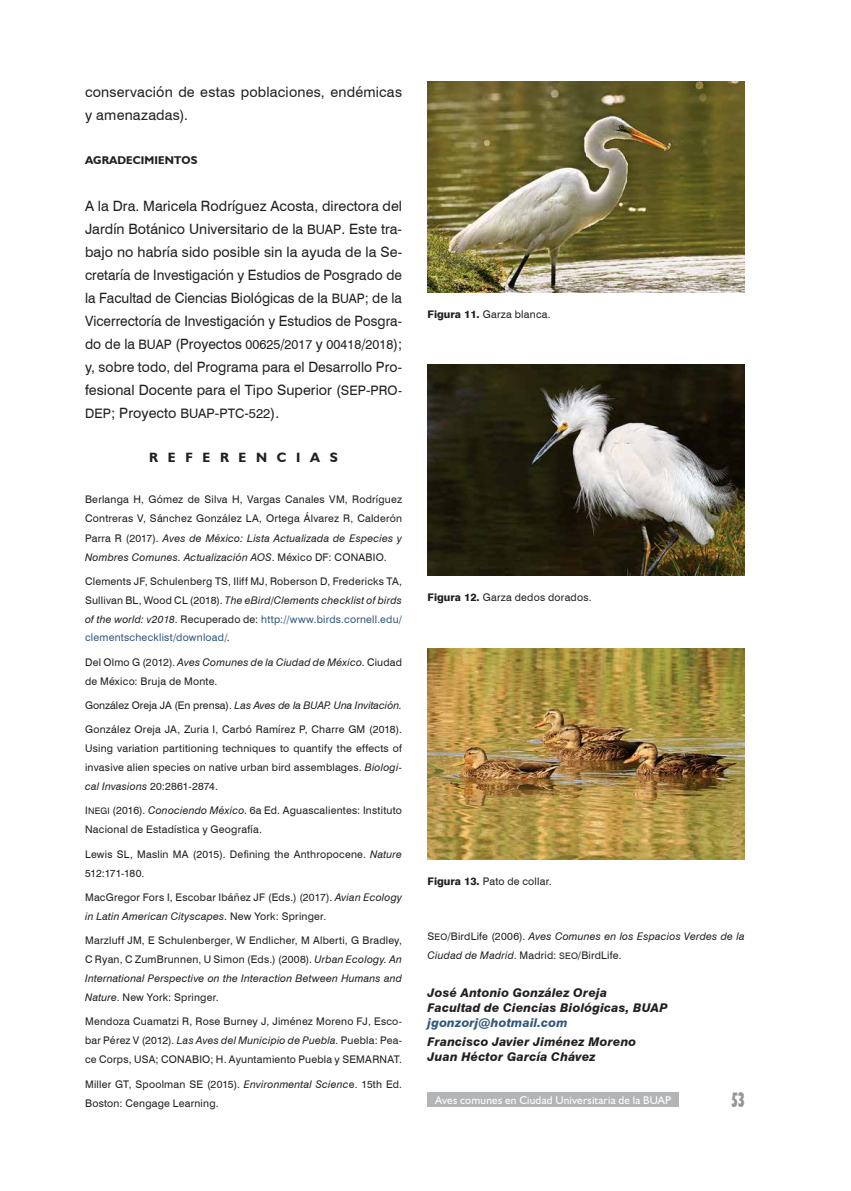
<style>
.page{position:relative;width:851px;height:1191px;background:#fff}
.page>*{position:absolute;margin:0;border:0;box-sizing:border-box;transform-origin:0 0}
.t1{font:700 condensed 21px "Humanist 521 BT Xtra";color:#949698;scale:.75 1}
.t2{font:14.25px/23px "Swiss 721 BT";letter-spacing:.005em;color:#231f20}
.t3{font:700 13.5px "Humanist 521 BT";letter-spacing:.725em;color:#231f20}
.t4{font:13.05px "Swiss 721 BT";color:#231f20}
.t5{font:italic 800 12px/15px "Swiss 721 BT";letter-spacing:.015em;color:#231f20}
.t6{font:11.25px "Humanist 521 BT";letter-spacing:.02em;color:#fff}
.t7{font:700 11.25px "Humanist 521 BT";letter-spacing:.01em;color:#231f20}
.t8{font:10.5px/19px "Swiss 721 BT";letter-spacing:.02em;color:#231f20;text-align:justify}
.t9{font:italic 10.5px/19px "Swiss 721 BT";letter-spacing:.01em;color:#231f20}
.s1{font-size:13.05px}
.s2{font-size:14.25px}
.s3{font-style:italic}
.s4{color:#32587e}
.s5{font-style:normal}
.s6{font-family:"Swiss 721 BT Roman SC850"}
.s7{font-family:"Swiss 721 BT Roman SC850";font-size:8.85px}
.s8{font-weight:800}
.s9{font-family:"Swiss 721 BT Roman SC850";font-style:normal}
.s10{font-family:"Swiss 721 BT Roman SC850";font-style:normal;font-size:8.85px}
</style>
<div class="page">
<img style="left:427px;top:364px;width:317px;height:212px">
<img style="left:427px;top:82px;width:317px;height:211px">
<img style="left:427px;top:648px;width:317px;height:211px">
<div style="left:427px;top:1092px;width:252px;height:14px;background:#b2b4b6"></div>
<p class="t2" style="left:85px;top:79px;width:318px">conservación de estas poblaciones, endémicas y amenazadas).</p>
<p class="t7" style="left:85px;top:153px;width:114px">AGRADECIMIENTOS</p>
<p class="t2" style="left:85px;top:194px;width:318px;text-align:justify">A la Dra. Maricela Rodríguez Acosta, directora del Jardín Botánico Universitario de la <span class="s1">BUAP</span>. Este tra&shy;bajo no habría sido posible sin la ayuda de la Se&shy;cretaría de Investigación y Estudios de Posgrado de la Facultad de Ciencias Biológicas de la <span class="s1">BUAP</span>; de la Vicerrectoría de Investigación y Estudios de Posgra-</p>
<p class="t4" style="left:85px;top:335px;width:318px"><span class="s2">do de la</span> BUAP <span class="s2">(Proyectos</span> 00625<span class="s2">/</span>2017 <span class="s2">y</span> 00418<span class="s2">/</span>2018<span class="s2">);</span></p>
<p class="t2" style="left:85px;top:355px;width:318px">y, sobre todo, del Programa para el Desarrollo Pro&shy;fesional Docente para el Tipo Superior (<span class="s1">SEP</span>-<span class="s1">PRO-</span></p>
<p class="t4" style="left:85px;top:404px;width:196px">DEP<span class="s2">; Proyecto</span> BUAP<span class="s2">-</span>PTC<span class="s2">-</span>522<span class="s2">).</span></p>
<p class="t3" style="left:149px;top:449px;width:190px">REFERENCIAS</p>
<p class="t8" style="left:85px;top:490px;width:318px">Berlanga H, Gómez de Silva H, Vargas Canales VM, Rodríguez Contreras V, Sánchez González LA, Ortega Álvarez R, Calderón Parra R (2017). <span class="s3">Aves de México: Lista Actualizada de Especies y Nombres Comunes. Actualización AOS</span>. México DF: CONABIO.</p>
<p class="t8" style="left:85px;top:571px;width:318px">Clements JF, Schulenberg TS, Iliff MJ, Roberson D, Fredericks TA, Sullivan BL, Wood CL (2018). <span class="s3">The eBird/Clements checklist of birds of the world: v2018</span>. Recuperado de: <span class="s4">http://www.birds.cornell.edu/ clementschecklist/download/</span>.</p>
<p class="t8" style="left:85px;top:652px;width:318px">Del Olmo G (2012). <span class="s3">Aves Comunes de la Ciudad de México</span>. Ciudad de México: Bruja de Monte.</p>
<p class="t9" style="left:85px;top:695px;width:318px"><span class="s5">González Oreja JA (En prensa).</span> Las Aves de la BUAP. Una Invitación.</p>
<p class="t8" style="left:85px;top:719px;width:318px">González Oreja JA, Zuria I, Carbó Ramírez P, Charre GM (2018).<br>Using variation partitioning techniques to quantify the effects of invasive alien species on native urban bird assemblages. <span class="s3">Biologi&shy;cal Invasions</span> 20:2861-2874.</p>
<p class="t8" style="left:85px;top:800px;width:318px"><span class="s6">I</span><span class="s7">NEGI</span> (2016). <span class="s3">Conociendo México</span>. 6a Ed. Aguascalientes: Instituto<br>Nacional de Estadística y Geografía.</p>
<p class="t8" style="left:85px;top:844px;width:318px">Lewis SL, Maslin MA (2015). Defining the Anthropocene. <span class="s3">Nature<br></span>512:171-180.</p>
<p class="t8" style="left:85px;top:887px;width:318px">MacGregor Fors I, Escobar Ibáñez JF (Eds.) (2017). <span class="s3">Avian Ecology in Latin American Cityscapes</span>. New York: Springer.</p>
<p class="t8" style="left:85px;top:930px;width:318px">Marzluff JM, E Schulenberger, W Endlicher, M Alberti, G Bradley, C Ryan, C ZumBrunnen, U Simon (Eds.) (2008). <span class="s3">Urban Ecology. An International Perspective on the Interaction Between Humans and Nature</span>. New York: Springer.</p>
<p class="t8" style="left:85px;top:1011px;width:318px">Mendoza Cuamatzi R, Rose Burney J, Jiménez Moreno FJ, Esco&shy;bar Pérez V (2012). <span class="s3">Las Aves del Municipio de Puebla</span>. Puebla: Pea&shy;ce Corps, USA; CONABIO; H. Ayuntamiento Puebla y SEMARNAT.</p>
<p class="t8" style="left:85px;top:1074px;width:318px">Miller GT, Spoolman SE (2015). <span class="s3">Environmental Scienc</span>e. 15th Ed.<br>Boston: Cengage Learning.</p>
<p class="t8" style="left:427px;top:304px;width:125px"><span class="s8">Figura 11.</span> Garza blanca.</p>
<p class="t8" style="left:427px;top:587px;width:165px"><span class="s8">Figura 12.</span> Garza dedos dorados.</p>
<p class="t8" style="left:427px;top:871px;width:126px"><span class="s8">Figura 13.</span> Pato de collar.</p>
<p class="t9" style="left:427px;top:926px;width:318px"><span class="s9">S</span><span class="s10">EO</span><span class="s5">/BirdLife (2006).</span> Aves Comunes en los Espacios Verdes de la<br>Ciudad de Madrid<span class="s5">. Madrid:</span> <span class="s10">SEO</span><span class="s5">/BirdLife.</span></p>
<p class="t5" style="left:427px;top:985px;width:241px">José Antonio González Oreja<br>Facultad de Ciencias Biológicas, BUAP <span class="s4">jgonzorj@hotmail.com</span></p>
<p class="t5" style="left:427px;top:1034px;width:210px">Francisco Javier Jiménez Moreno<br>Juan Héctor García Chávez</p>
<p class="t6" style="left:435px;top:1092px;width:238px">Aves comunes en Ciudad Universitaria de la BUAP</p>
<p class="t1" style="left:731px;top:1086px;width:19px">53</p>
</div>
